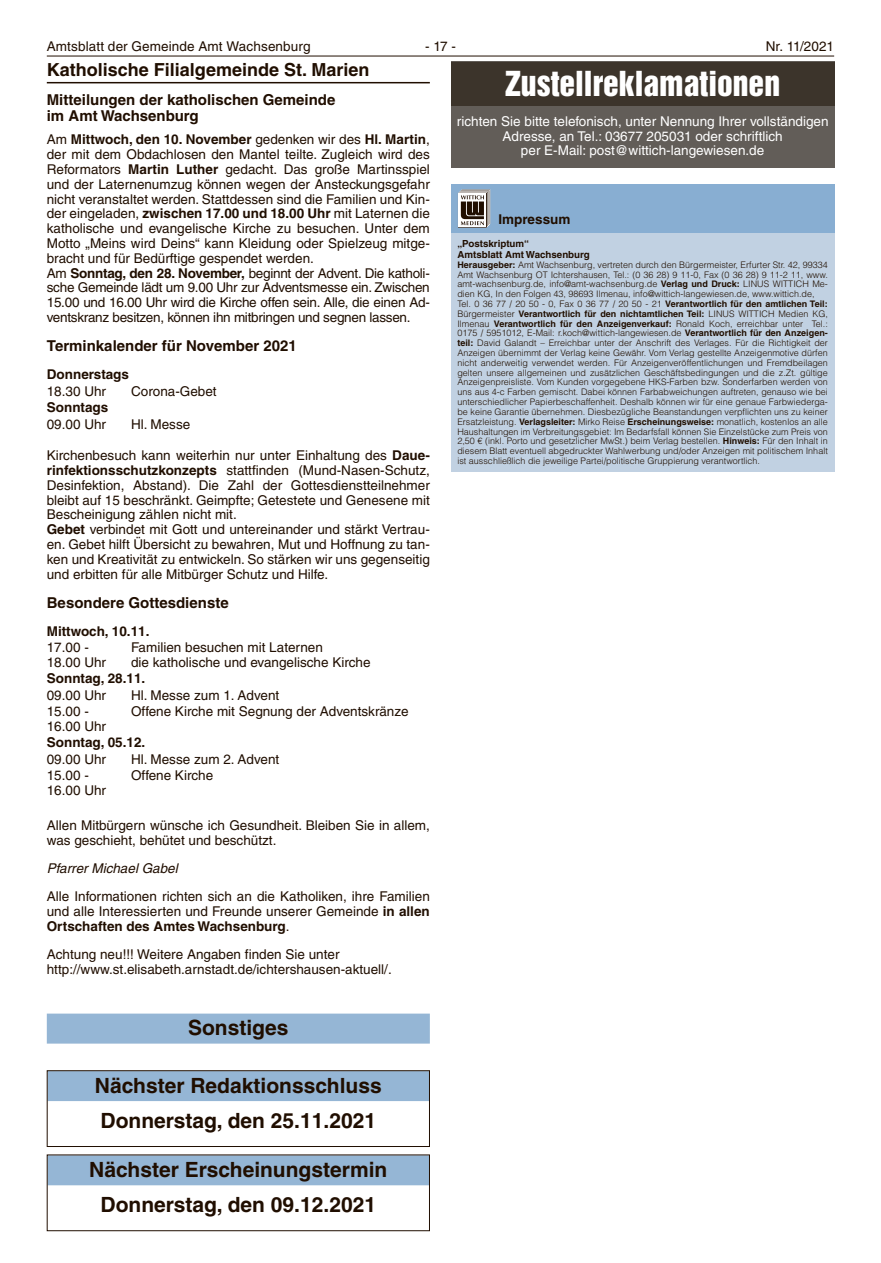
<style>
.page{position:relative;width:881px;height:1263px;background:#fff}
.page>*{position:absolute;margin:0;border:0;box-sizing:border-box;transform-origin:0 0}
.t1{font:31.5px "Helvetica Inserat LT";color:#fff}
.t2{font:700 21px/35.7px "Helvetica LT";color:#200e00}
.t3{font:700 18px "Helvetica LT";color:#200e00}
.t4{font:700 15px/16.5px "Helvetica LT";color:#200e00}
.t5{font:13.5px/14.9px "Helvetica LT";color:#200e00}
.t6{font:13.5px/14.7px "Helvetica LT";color:#fff;text-align:center}
.t7{font:700 13.5px "Helvetica LT";color:#200e00}
.t8{font:italic 13.5px "Helvetica LT";color:#200e00}
.t9{font:700 9.75px/10.6px "Helvetica LT";color:#200e00}
.t10{font:300 9px/9.8px "Helvetica LT";color:#200e00}
.s1{font-weight:700}
</style>
<div class="page">
<hr style="left:47px;top:56px;width:786px;height:1px;background:#200e00">
<div style="left:451px;top:62px;width:382px;height:106px;background:#625d58"></div>
<div style="left:451px;top:62px;width:382px;height:44px;background:#3c342b"></div>
<div style="left:451px;top:221px;width:382px;height:250px;background:#c1d1e2"></div>
<div style="left:451px;top:184px;width:382px;height:48px;background:#88aed2"></div>
<svg style="left:458px;top:189px;width:32px;height:39px"></svg>
<hr style="left:47px;top:82px;width:382px;height:1px;background:#200e00">
<div style="left:47px;top:1013px;width:382px;height:30px;background:#95b6d5"></div>
<div style="left:48px;top:1071px;width:381px;height:30px;background:#95b6d5"></div>
<div style="left:47px;top:1070px;width:382px;height:77px;border:1px solid #200e00"></div>
<div style="left:48px;top:1155px;width:381px;height:30px;background:#95b6d5"></div>
<div style="left:47px;top:1154px;width:382px;height:77px;border:1px solid #200e00"></div>
<p class="t5" style="left:47px;top:39px;width:265px">Amtsblatt der Gemeinde Amt Wachsenburg</p>
<p class="t5" style="left:425px;top:39px;width:32px">- 17 -</p>
<p class="t5" style="left:765px;top:39px;width:70px">Nr. 11/2021</p>
<h1 class="t1" style="left:505px;top:65px;width:276px">Zustellreklamationen</h1>
<p class="t6" style="left:456px;top:114px;width:373px">richten Sie bitte telefonisch, unter Nennung Ihrer vollständigen<br>Adresse, an Tel.: 03677 205031 oder schriftlich<br>per E-Mail: post@wittich-langewiesen.de</p>
<h3 class="t3" style="left:47px;top:58px;width:324px">Katholische Filialgemeinde St. Marien</h3>
<p class="t4" style="left:47px;top:91px;width:290px">Mitteilungen der katholischen Gemeinde im Amt Wachsenburg</p>
<p class="t5" style="left:47px;top:132px;width:384px">Am <span class="s1">Mittwoch, den 10. November</span> gedenken wir des <span class="s1">Hl. Martin</span>, der mit dem Obdachlosen den Mantel teilte. Zugleich wird des Reformators <span class="s1">Martin Luther</span> gedacht. Das große Martinsspiel und der Laternenumzug können wegen der Ansteckungsgefahr nicht veranstaltet werden. Stattdessen sind die Familien und Kin&shy;der eingeladen, <span class="s1">zwischen 17.00 und 18.00 Uhr</span> mit Laternen die katholische und evangelische Kirche zu besuchen. Unter dem Motto „Meins wird Deins“ kann Kleidung oder Spielzeug mitge&shy;bracht und für Bedürftige gespendet werden.<br>Am <span class="s1">Sonntag, den 28. November,</span> beginnt der Advent. Die katholi&shy;sche Gemeinde lädt um 9.00 Uhr zur Adventsmesse ein. Zwischen 15.00 und 16.00 Uhr wird die Kirche offen sein. Alle, die einen Ad&shy;ventskranz besitzen, können ihn mitbringen und segnen lassen.</p>
<p class="t4" style="left:47px;top:337px;width:251px">Terminkalender für November 2021</p>
<p class="t7" style="left:47px;top:366px;width:84px">Donnerstags</p>
<p class="t5" style="left:47px;top:383px;width:61px">18.30 Uhr</p>
<p class="t5" style="left:131px;top:383px;width:87px">Corona-Gebet</p>
<p class="t7" style="left:47px;top:399px;width:63px">Sonntags</p>
<p class="t5" style="left:47px;top:416px;width:61px">09.00 Uhr</p>
<p class="t5" style="left:131px;top:416px;width:61px">Hl. Messe</p>
<p class="t5" style="left:47px;top:448px;width:384px">Kirchenbesuch kann weiterhin nur unter Einhaltung des <span class="s1">Daue&shy;rinfektionsschutzkonzepts</span> stattfinden (Mund-Nasen-Schutz, Desinfektion, Abstand). Die Zahl der Gottesdienstteilnehmer bleibt auf 15 beschränkt. Geimpfte; Getestete und Genesene mit Bescheinigung zählen nicht mit.<br><span class="s1">Gebet</span> verbindet mit Gott und untereinander und stärkt Vertrau&shy;en. Gebet hilft Übersicht zu bewahren, Mut und Hoffnung zu tan&shy;ken und Kreativität zu entwickeln. So stärken wir uns gegenseitig und erbitten für alle Mitbürger Schutz und Hilfe.</p>
<p class="t4" style="left:47px;top:594px;width:183px">Besondere Gottesdienste</p>
<p class="t7" style="left:47px;top:623px;width:104px">Mittwoch, 10.11.</p>
<p class="t5" style="left:47px;top:640px;width:61px">17.00 -<br>18.00 Uhr</p>
<p class="t5" style="left:131px;top:640px;width:241px">Familien besuchen mit Laternen<br>die katholische und evangelische Kirche</p>
<p class="t7" style="left:47px;top:670px;width:100px">Sonntag, 28.11.</p>
<p class="t5" style="left:47px;top:688px;width:61px">09.00 Uhr</p>
<p class="t5" style="left:131px;top:688px;width:150px">Hl. Messe zum 1. Advent</p>
<p class="t5" style="left:47px;top:704px;width:61px">15.00 -<br>16.00 Uhr</p>
<p class="t5" style="left:131px;top:704px;width:279px">Offene Kirche mit Segnung der Adventskränze</p>
<p class="t7" style="left:47px;top:734px;width:100px">Sonntag, 05.12.</p>
<p class="t5" style="left:47px;top:752px;width:61px">09.00 Uhr</p>
<p class="t5" style="left:131px;top:752px;width:150px">Hl. Messe zum 2. Advent</p>
<p class="t5" style="left:47px;top:768px;width:61px">15.00 -<br>16.00 Uhr</p>
<p class="t5" style="left:131px;top:768px;width:84px">Offene Kirche</p>
<p class="t5" style="left:47px;top:817px;width:384px">Allen Mitbürgern wünsche ich Gesundheit. Bleiben Sie in allem, was geschieht, behütet und beschützt.</p>
<p class="t8" style="left:47px;top:860px;width:132px">Pfarrer Michael Gabel</p>
<p class="t5" style="left:47px;top:889px;width:384px;text-align:justify">Alle Informationen richten sich an die Katholiken, ihre Familien und alle Interessierten und Freunde unserer Gemeinde <span class="s1">in allen Ortschaften des Amtes Wachsenburg</span>.</p>
<p class="t5" style="left:47px;top:947px;width:346px">Achtung neu!!! Weitere Angaben finden Sie unter http://www.st.elisabeth.arnstadt.de/ichtershausen-aktuell/.</p>
<p class="t7" style="left:498px;top:211px;width:74px">Impressum</p>
<p class="t9" style="left:457px;top:238px;width:134px">„Postskriptum“<br>Amtsblatt Amt Wachsenburg</p>
<p class="t10" style="left:457px;top:260px;width:372px"><span class="s1">Herausgeber:</span> Amt Wachsenburg, vertreten durch den Bürgermeister, Erfurter Str. 42, 99334<br>Amt Wachsenburg OT Ichtershausen, Tel.: (0 36 28) 9 11-0, Fax (0 36 28) 9 11-2 11, www. amt-wachsenburg.de, info@amt-wachsenburg.de <span class="s1">Verlag und Druck:</span> LINUS WITTICH Me&shy;dien KG, In den Folgen 43, 98693 Ilmenau, info@wittich-langewiesen.de, www.wittich.de, Tel. 0 36 77 / 20 50 - 0, Fax 0 36 77 / 20 50 - 21 <span class="s1">Verantwortlich für den amtlichen Teil:<br></span>Bürgermeister <span class="s1">Verantwortlich für den nichtamtlichen Teil:</span> LINUS WITTICH Medien KG, Ilmenau <span class="s1">Verantwortlich für den Anzeigenverkauf:</span> Ronald Koch, erreichbar unter Tel.:<br>0175 / 5951012, E-Mail: r.koch@wittich-langewiesen.de <span class="s1">Verantwortlich für den Anzeigen&shy;teil:</span> David Galandt – Erreichbar unter der Anschrift des Verlages. Für die Richtigkeit der Anzeigen übernimmt der Verlag keine Gewähr. Vom Verlag gestellte Anzeigenmotive dürfen nicht anderweitig verwendet werden. Für Anzeigenveröffentlichungen und Fremdbeilagen gelten unsere allgemeinen und zusätzlichen Geschäftsbedingungen und die z.Zt. gültige Anzeigenpreisliste. Vom Kunden vorgegebene HKS-Farben bzw. Sonderfarben werden von uns aus 4-c Farben gemischt. Dabei können Farbabweichungen auftreten, genauso wie bei unterschiedlicher Papierbeschaffenheit. Deshalb können wir für eine genaue Farbwiederga&shy;be keine Garantie übernehmen. Diesbezügliche Beanstandungen verpflichten uns zu keiner Ersatzleistung. <span class="s1">Verlagsleiter:</span> Mirko Reise <span class="s1">Erscheinungsweise:</span> monatlich, kostenlos an alle Haushaltungen im Verbreitungsgebiet: Im Bedarfsfall können Sie Einzelstücke zum Preis von 2,50 € (inkl. Porto und gesetzlicher MwSt.) beim Verlag bestellen. <span class="s1">Hinweis:</span> Für den Inhalt in diesem Blatt eventuell abgedruckter Wahlwerbung und/oder Anzeigen mit politischem Inhalt ist ausschließlich die jeweilige Partei/politische Gruppierung verantwortlich.</p>
<h2 class="t2" style="left:188px;top:1009px;width:102px">Sonstiges</h2>
<h2 class="t2" style="left:95px;top:1067px;width:288px">Nächster Redaktionsschluss<br>Donnerstag, den 25.11.2021</h2>
<h2 class="t2" style="left:89px;top:1151px;width:299px;text-align:center">Nächster Erscheinungstermin<br>Donnerstag, den 09.12.2021</h2>
</div>
